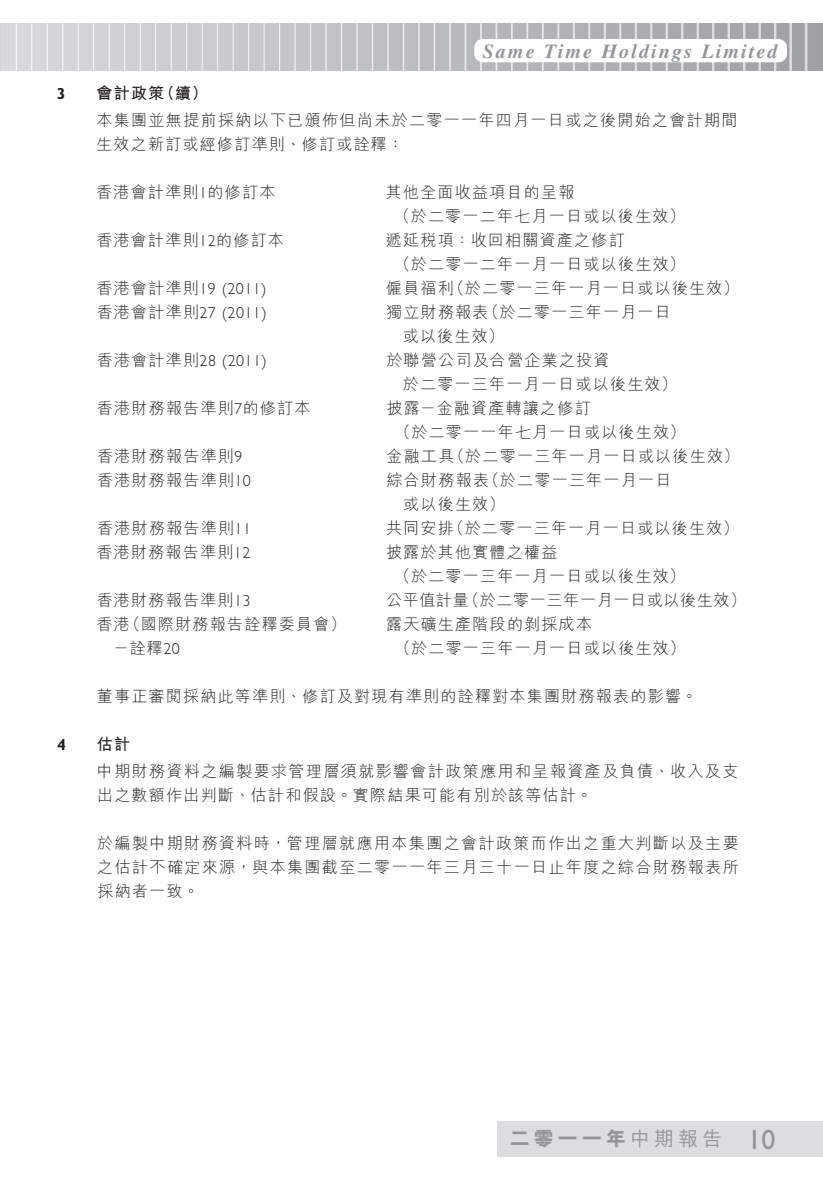
<style>
.page{position:relative;width:823px;height:1191px;background:#fff}
.page>*{position:absolute;margin:0;border:0;box-sizing:border-box;transform-origin:0 0}
.t1{font:28px "Gill Sans Std";color:#939598}
.t2{font:italic 700 20px "Times LT Std";letter-spacing:.105em;color:#939598}
.t3{font:800 20px "M Hei HK";letter-spacing:.2em;color:#939598}
.t4{font:300 16px/24px "M Hei HK";letter-spacing:.08em;color:#231f20}
.t5{font:300 16px "Gill Sans Std";letter-spacing:.03em;color:#231f20}
.t6{font:300 16px/24px "M Hei HK";letter-spacing:.06em;color:#231f20}
.t7{font:700 16px "M Hei HK";letter-spacing:.08em;color:#231f20}
.t8{font:700 16px "Gill Sans Std";color:#231f20}
.s1{font-family:"Gill Sans Std"}
.s2{font-family:"M Hei HK"}
.s3{font-weight:500}
</style>
<div class="page">
<svg style="left:1px;top:23px;width:821px;height:47px;background:#c1c2c5"></svg>
<hr style="left:16px;top:23px;width:1px;height:47px;background:#fff">
<hr style="left:31px;top:23px;width:1px;height:47px;background:#fefefe">
<hr style="left:47px;top:23px;width:1px;height:47px;background:#fdfdfd">
<hr style="left:62px;top:23px;width:1px;height:47px;background:#fdfdfd">
<hr style="left:78px;top:23px;width:1px;height:47px;background:#fcfcfc">
<hr style="left:93px;top:23px;width:1px;height:47px;background:#fbfbfb">
<hr style="left:109px;top:23px;width:1px;height:47px;background:#fafafa">
<hr style="left:124px;top:23px;width:1px;height:47px;background:#fafafa">
<hr style="left:140px;top:23px;width:1px;height:47px;background:#f9f9f9">
<hr style="left:155px;top:23px;width:1px;height:47px;background:#f8f8f9">
<hr style="left:171px;top:23px;width:1px;height:47px;background:#f8f8f9">
<hr style="left:186px;top:23px;width:1px;height:47px;background:#f7f7f8">
<hr style="left:201px;top:23px;width:1px;height:47px;background:#f6f6f7">
<hr style="left:217px;top:23px;width:1px;height:47px;background:#f5f5f6">
<hr style="left:232px;top:23px;width:1px;height:47px;background:#f5f5f6">
<hr style="left:248px;top:23px;width:1px;height:47px;background:#f4f5f5">
<hr style="left:263px;top:23px;width:1px;height:47px;background:#f3f4f4">
<hr style="left:279px;top:23px;width:1px;height:47px;background:#f2f3f4">
<hr style="left:294px;top:23px;width:1px;height:47px;background:#f1f2f3">
<hr style="left:310px;top:23px;width:1px;height:47px;background:#f1f2f3">
<hr style="left:325px;top:23px;width:1px;height:47px;background:#f0f1f2">
<hr style="left:341px;top:23px;width:1px;height:47px;background:#f0f0f1">
<hr style="left:356px;top:23px;width:1px;height:47px;background:#efeff0">
<hr style="left:371px;top:23px;width:2px;height:47px;background:#efeff0">
<hr style="left:387px;top:23px;width:1px;height:47px;background:#eeeeef">
<hr style="left:402px;top:23px;width:2px;height:47px;background:#ededee">
<hr style="left:418px;top:23px;width:1px;height:47px;background:#ededee">
<hr style="left:433px;top:23px;width:2px;height:47px;background:#ececee">
<hr style="left:449px;top:23px;width:1px;height:47px;background:#ebebed">
<hr style="left:464px;top:23px;width:2px;height:47px;background:#eaebec">
<hr style="left:480px;top:23px;width:1px;height:47px;background:#eaebec">
<hr style="left:495px;top:23px;width:2px;height:47px;background:#e9eaeb">
<hr style="left:510px;top:23px;width:2px;height:47px;background:#e8e9ea">
<hr style="left:526px;top:23px;width:2px;height:47px;background:#e7e8e9">
<hr style="left:541px;top:23px;width:2px;height:47px;background:#e6e7e9">
<hr style="left:557px;top:23px;width:2px;height:47px;background:#e6e7e9">
<hr style="left:572px;top:23px;width:2px;height:47px;background:#e5e6e8">
<hr style="left:588px;top:23px;width:2px;height:47px;background:#e4e5e7">
<hr style="left:603px;top:23px;width:2px;height:47px;background:#e3e4e6">
<hr style="left:619px;top:23px;width:2px;height:47px;background:#e3e4e6">
<hr style="left:634px;top:23px;width:2px;height:47px;background:#e2e3e5">
<hr style="left:649px;top:23px;width:3px;height:47px;background:#e1e2e4">
<hr style="left:665px;top:23px;width:2px;height:47px;background:#e1e2e4">
<hr style="left:680px;top:23px;width:3px;height:47px;background:#e1e2e4">
<hr style="left:696px;top:23px;width:2px;height:47px;background:#e0e1e3">
<hr style="left:711px;top:23px;width:3px;height:47px;background:#dfe0e2">
<hr style="left:727px;top:23px;width:2px;height:47px;background:#dfe0e2">
<hr style="left:742px;top:23px;width:3px;height:47px;background:#dedfe1">
<hr style="left:758px;top:23px;width:2px;height:47px;background:#dddee0">
<hr style="left:773px;top:23px;width:3px;height:47px;background:#dcdddf">
<hr style="left:788px;top:23px;width:3px;height:47px;background:#dcdddf">
<hr style="left:804px;top:23px;width:3px;height:47px;background:#dcdddf">
<div style="left:497px;top:1121px;width:325px;height:35px;background:#dcdddf"></div>
<div style="left:474px;top:39px;width:312px;height:23px;background:#fff;border-radius:9px"></div>
<hr style="left:0;top:23px;width:1px;height:47px;background:#d0d2d3">
<p class="t8" style="left:57px;top:84px;width:10px">3</p>
<p class="t8" style="left:57px;top:735px;width:10px">4</p>
<p class="t7" style="left:96px;top:82px;width:69px">會計政策</p>
<p class="t7" style="left:159px;top:82px;width:50px">（續(</p>
<p class="t2" style="left:482px;top:40px;width:53px">Same</p>
<p class="t2" style="left:544px;top:40px;width:50px">Time</p>
<p class="t2" style="left:601px;top:40px;width:92px">Holdings</p>
<p class="t2" style="left:701px;top:40px;width:78px">Limited</p>
<p class="t4" style="left:96px;top:108px;width:642px">本集團並無提前採納以下已頒佈但尚未於二零一一年四月一日或之後開始之會計期間生效之新訂或經修訂準則、修訂或詮釋：</p>
<p class="t4" style="left:385px;top:180px;width:190px">其他全面收益項目的呈報</p>
<p class="t4" style="left:96px;top:180px;width:180px">香港會計準則<span class="s1">1</span>的修訂本</p>
<p class="t4" style="left:96px;top:228px;width:189px">香港會計準則<span class="s1">12</span>的修訂本</p>
<p class="t4" style="left:386px;top:204px;width:300px;text-indent:8px">（於二零一二年七月一日或以後生效(遞延稅項：收回相關資產之修訂</p>
<p class="t5" style="left:96px;top:280px;width:171px"><span class="s2">香港會計準則</span>19 (2011)</p>
<p class="t4" style="left:448px;top:252px;width:292px;text-indent:-54px">（於二零一二年一月一日或以後生效(<br>（於二零一三年一月一日或以後生效(</p>
<p class="t4" style="left:386px;top:276px;width:69px">僱員福利</p>
<p class="t5" style="left:97px;top:304px;width:171px"><span class="s2">香港會計準則</span>27 (2011)</p>
<p class="t4" style="left:482px;top:300px;width:189px">（於二零一三年一月一日</p>
<p class="t4" style="left:386px;top:300px;width:104px">獨立財務報表</p>
<p class="t5" style="left:97px;top:352px;width:171px"><span class="s2">香港會計準則</span>28 (2011)</p>
<p class="t4" style="left:386px;top:324px;width:224px;text-indent:16px">或以後生效(<br>於聯營公司及合營企業之投資</p>
<p class="t4" style="left:97px;top:396px;width:215px">香港財務報告準則<span class="s1">7</span>的修訂本</p>
<p class="t4" style="left:386px;top:372px;width:292px;text-indent:16px">於二零一三年一月一日或以後生效(披露－金融資產轉讓之修訂</p>
<p class="t4" style="left:97px;top:444px;width:147px">香港財務報告準則<span class="s1">9</span></p>
<p class="t4" style="left:448px;top:420px;width:292px;text-indent:-54px">（於二零一一年七月一日或以後生效(<br>（於二零一三年一月一日或以後生效(</p>
<p class="t4" style="left:386px;top:444px;width:69px">金融工具</p>
<p class="t4" style="left:97px;top:468px;width:155px">香港財務報告準則<span class="s1">10</span></p>
<p class="t4" style="left:483px;top:468px;width:189px">（於二零一三年一月一日</p>
<p class="t4" style="left:386px;top:468px;width:104px">綜合財務報表</p>
<p class="t4" style="left:97px;top:516px;width:155px">香港財務報告準則<span class="s1">11</span></p>
<p class="t4" style="left:448px;top:492px;width:292px;text-indent:-45px">或以後生效(<br>（於二零一三年一月一日或以後生效(</p>
<p class="t4" style="left:386px;top:516px;width:69px">共同安排</p>
<p class="t4" style="left:96px;top:540px;width:155px">香港財務報告準則<span class="s1">12</span></p>
<p class="t4" style="left:386px;top:540px;width:173px">披露於其他實體之權益</p>
<p class="t4" style="left:97px;top:588px;width:155px">香港財務報告準則<span class="s1">13</span></p>
<p class="t6" style="left:463px;top:564px;width:284px;text-indent:-69px">（於二零一三年一月一日或以後生效(<br>（於二零一三年一月一日或以後生效(</p>
<p class="t4" style="left:386px;top:588px;width:84px">公平值計量</p>
<p class="t4" style="left:124px;top:612px;width:223px">（國際財務報告詮釋委員會）</p>
<p class="t4" style="left:97px;top:612px;width:35px">香港</p>
<p class="t4" style="left:386px;top:612px;width:207px">露天礦生產階段的剝採成本</p>
<p class="t4" style="left:394px;top:636px;width:292px">（於二零一三年一月一日或以後生效(</p>
<p class="t4" style="left:113px;top:636px;width:68px">－詮釋<span class="s1">20</span></p>
<p class="t4" style="left:97px;top:684px;width:602px">董事正審閱採納此等準則、修訂及對現有準則的詮釋對本集團財務報表的影響。</p>
<p class="t7" style="left:97px;top:733px;width:35px">估計</p>
<p class="t4" style="left:97px;top:759px;width:642px">中期財務資料之編製要求管理層須就影響會計政策應用和呈報資產及負債、收入及支出之數額作出判斷、估計和假設。實際結果可能有別於該等估計。</p>
<p class="t4" style="left:97px;top:831px;width:642px;text-align:justify">於編製中期財務資料時，管理層就應用本集團之會計政策而作出之重大判斷以及主要之估計不確定來源，與本集團截至二零一一年三月三十一日止年度之綜合財務報表所採納者一致。</p>
<p class="t3" style="left:509px;top:1125px;width:214px">二零一一年<span class="s3">中期報告</span></p>
<h1 class="t1" style="left:747px;top:1123px;width:29px">10</h1>
</div>
